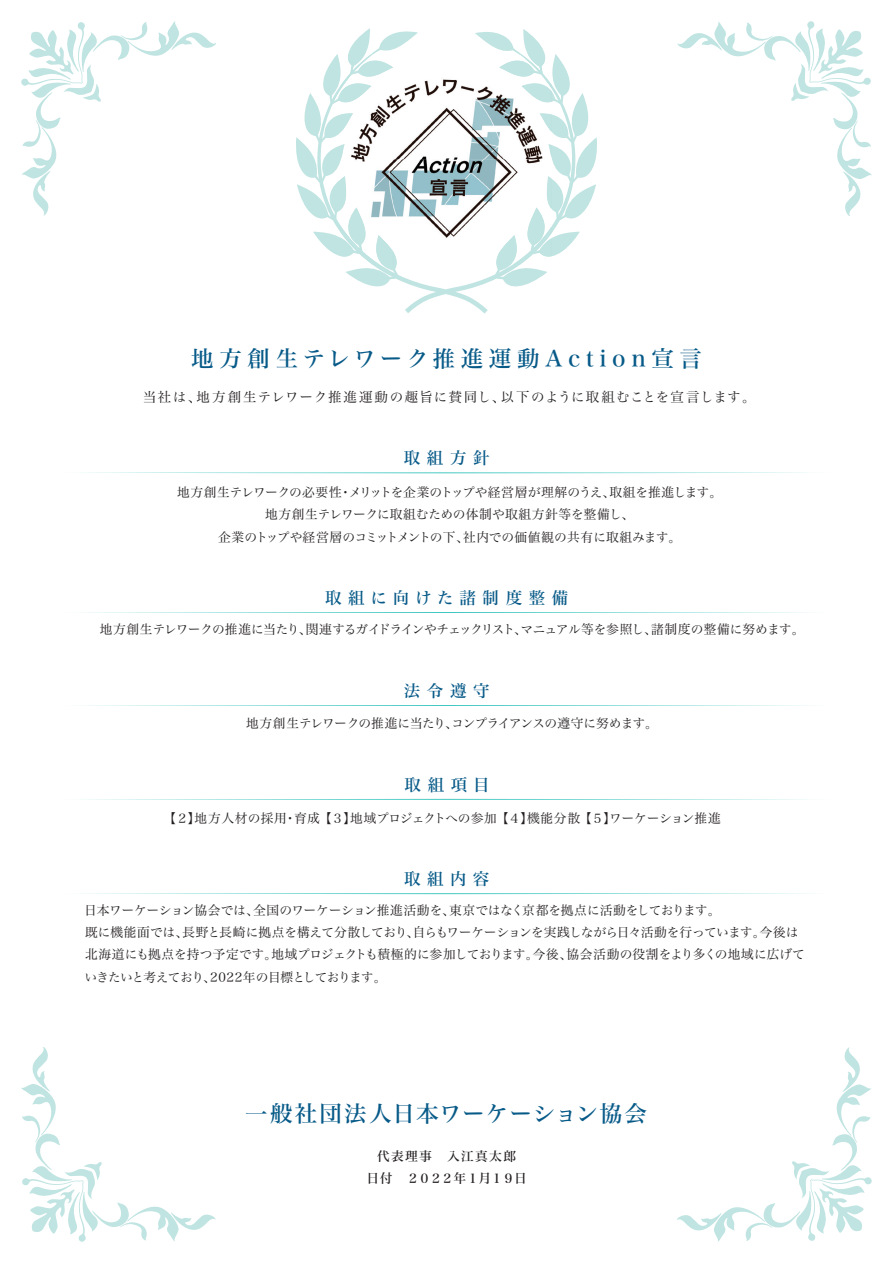
<style>
.page{position:relative;width:893px;height:1263px;background:#fff}
.page>*{position:absolute;margin:0;border:0;box-sizing:border-box;transform-origin:0 0}
.t1{font:22.5px "Hira Min Std N W5";letter-spacing:.25em;color:#075a88}
.t2{font:22.5px "Hira Min Std N W5";letter-spacing:.05em;color:#075a88}
.t3{font:16.5px "Hira Min Std N W5";letter-spacing:.4em;color:#075a88}
.t4{font:16.5px "Hira Min Std N W5";letter-spacing:.38em;color:#075a88}
.t5{font:13.5px "Hira Min Std N W3";letter-spacing:.085em;color:#231f20}
.t6{font:12.75px/22.4px "Hira Min Std N W3";letter-spacing:-.015em;color:#231f20;text-align:center}
.t7{font:12.75px "Hira Min Std N W3";letter-spacing:-.035em;color:#231f20}
.t8{font:12.75px "Hira Min Std N W3";letter-spacing:-.045em;color:#231f20}
.t9{font:12.75px/22.4px "Hira Min Std N W5";color:#231f20;text-align:center}
</style>
<div class="page">
<svg style="left:296px;top:28px;width:301px;height:286px"></svg>
<svg style="left:21px;top:21px;width:195px;height:195px"></svg>
<svg style="left:677px;top:21px;width:195px;height:195px"></svg>
<svg style="left:677px;top:1047px;width:195px;height:195px"></svg>
<svg style="left:21px;top:1047px;width:195px;height:195px"></svg>
<svg style="left:84px;top:472px;width:725px;height:1px"></svg>
<svg style="left:84px;top:612px;width:725px;height:1px"></svg>
<svg style="left:84px;top:705px;width:725px;height:1px"></svg>
<img style="left:394px;top:54px;width:105px;height:198px">
<img style="left:341px;top:54px;width:53px;height:211px">
<img style="left:499px;top:54px;width:52px;height:211px">
<img style="left:393px;top:252px;width:106px;height:13px">
<svg style="left:84px;top:893px;width:725px;height:1px"></svg>
<svg style="left:84px;top:799px;width:725px;height:1px"></svg>
<h1 class="t1" style="left:191px;top:342px;width:512px">地方創生テレワーク推進運動Action宣言</h1>
<p class="t5" style="left:143px;top:387px;width:614px">当社は、地方創生テレワーク推進運動の趣旨に賛同し、以下のように取組むことを宣言します。</p>
<p class="t3" style="left:404px;top:446px;width:87px">取組方針</p>
<p class="t6" style="left:177px;top:481px;width:547px">地方創生テレワークの必要性・メリットを企業のトップや経営層が理解のうえ、取組を推進します。地方創生テレワークに取組むための体制や取組方針等を整備し、<br>企業のトップや経営層のコミットメントの下、社内での価値観の共有に取組みます。</p>
<p class="t4" style="left:325px;top:586px;width:245px">取組に向けた諸制度整備</p>
<p class="t7" style="left:100px;top:620px;width:706px">地方創生テレワークの推進に当たり、関連するガイドラインやチェックリスト、マニュアル等を参照し、諸制度の整備に努めます。</p>
<p class="t3" style="left:404px;top:679px;width:87px">法令遵守</p>
<p class="t8" style="left:246px;top:714px;width:413px">地方創生テレワークの推進に当たり、コンプライアンスの遵守に努めます。</p>
<p class="t3" style="left:405px;top:773px;width:87px">取組項目</p>
<p class="t6" style="left:164px;top:806px;width:559px">【２】地方人材の採用・育成 【３】地域プロジェクトへの参加 【４】機能分散 【５】ワーケーション推進</p>
<p class="t3" style="left:404px;top:867px;width:87px">取組内容</p>
<p class="t6" style="left:84px;top:898px;width:722px;text-align:left">日本ワーケーション協会では、全国のワーケーション推進活動を、東京ではなく京都を拠点に活動をしております。<br>既に機能面では、長野と長崎に拠点を構えて分散しており、自らもワーケーションを実践しながら日々活動を行っています。今後は北海道にも拠点を持つ予定です。地域プロジェクトも積極的に参加しております。今後、協会活動の役割をより多くの地域に広げていきたいと考えており、2022年の目標としております。</p>
<h1 class="t2" style="left:245px;top:1097px;width:403px">一般社団法人日本ワーケーション協会</h1>
<p class="t9" style="left:366px;top:1144px;width:162px">代表理事　入江真太郎<br>日付　２０２２年１月１９日</p>
</div>
